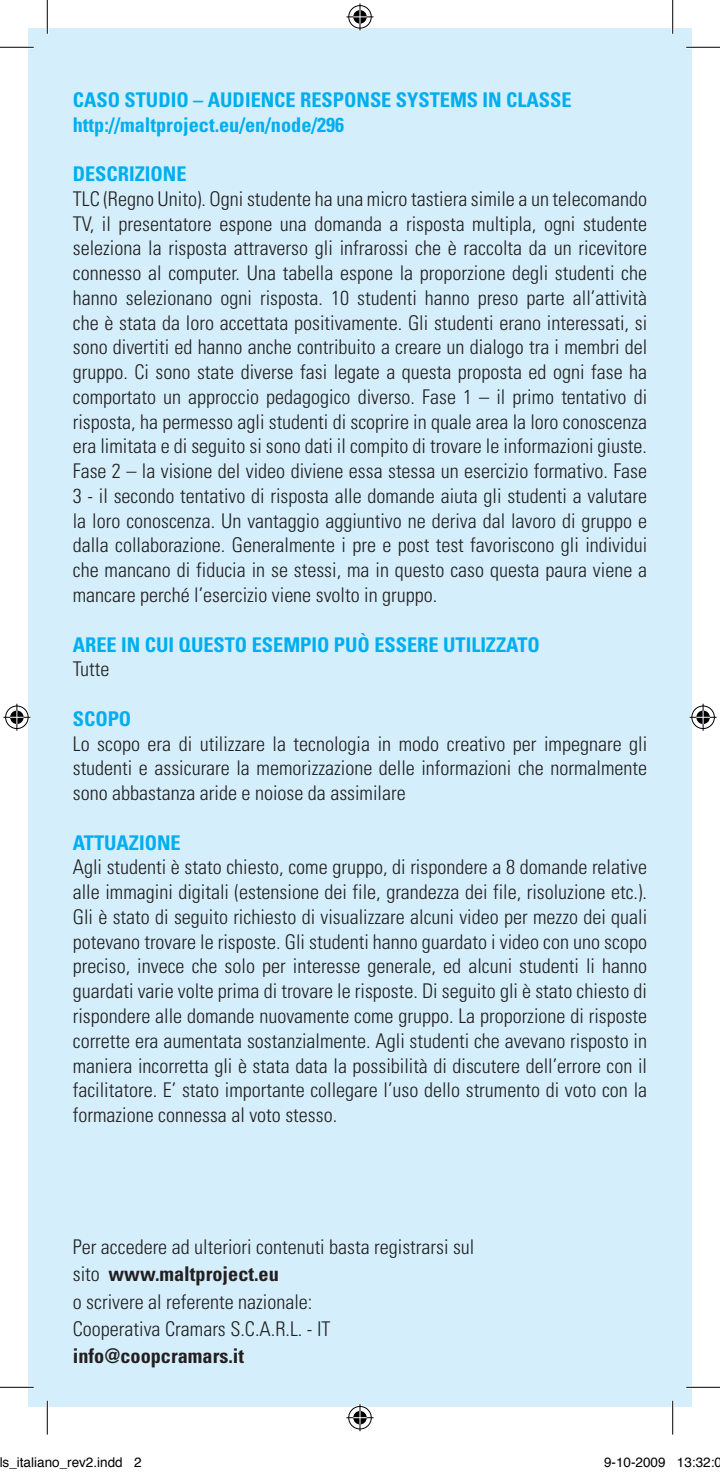
<style>
.page{position:relative;width:720px;height:1474px;background:#fff}
.page>*{position:absolute;margin:0;border:0;box-sizing:border-box;transform-origin:0 0}
.t1{font:300 condensed 20.25px/24.8px "Univers";color:#231f20;text-align:justify}
.t2{font:700 condensed 20.25px/24.8px "Univers";color:#00aeef}
.t3{font:700 condensed 20.25px "Univers";color:#231f20}
.t4{font:13.5px "Helvetica";color:#000}
.s1{font-weight:700}
</style>
<div class="page">
<div style="left:28px;top:28px;width:663px;height:1378px;background:#d4effb"></div>
<hr style="left:0;top:46px;width:34px;height:3px;background:#fff">
<hr style="left:686px;top:46px;width:34px;height:3px;background:#fff">
<hr style="left:0;top:1385px;width:34px;height:3px;background:#fff">
<hr style="left:686px;top:1385px;width:34px;height:3px;background:#fff">
<hr style="left:46px;top:0;width:3px;height:34px;background:#fff">
<hr style="left:46px;top:1400px;width:3px;height:34px;background:#fff">
<hr style="left:671px;top:0;width:3px;height:34px;background:#fff">
<hr style="left:671px;top:1400px;width:3px;height:34px;background:#fff">
<hr style="left:0;top:47px;width:34px;height:1px;background:#000">
<hr style="left:686px;top:47px;width:34px;height:1px;background:#000">
<hr style="left:0;top:1386px;width:34px;height:1px;background:#000">
<hr style="left:686px;top:1386px;width:34px;height:1px;background:#000">
<hr style="left:47px;top:0;width:1px;height:34px;background:#000">
<hr style="left:47px;top:1400px;width:1px;height:34px;background:#000">
<hr style="left:672px;top:0;width:1px;height:34px;background:#000">
<hr style="left:672px;top:1400px;width:1px;height:34px;background:#000">
<svg style="left:346px;top:3px;width:27px;height:27px"></svg>
<svg style="left:346px;top:1404px;width:27px;height:26px"></svg>
<svg style="left:3px;top:703px;width:27px;height:27px"></svg>
<svg style="left:689px;top:703px;width:27px;height:27px"></svg>
<p class="t2" style="left:73px;top:87px;width:500px">CASO STUDIO – AUDIENCE RESPONSE SYSTEMS IN CLASSE http://maltproject.eu/en/node/296</p>
<p class="t2" style="left:73px;top:161px;width:115px">DESCRIZIONE</p>
<p class="t1" style="left:73px;top:186px;width:576px">TLC (Regno Unito). Ogni studente ha una micro tastiera simile a un telecomando TV, il presentatore espone una domanda a risposta multipla, ogni studente seleziona la risposta attraverso gli infrarossi che è raccolta da un ricevitore connesso al computer. Una tabella espone la proporzione degli studenti che hanno selezionano ogni risposta. 10 studenti hanno preso parte all’attività che è stata da loro accettata positivamente. Gli studenti erano interessati, si sono divertiti ed hanno anche contribuito a creare un dialogo tra i membri del gruppo. Ci sono state diverse fasi legate a questa proposta ed ogni fase ha comportato un approccio pedagogico diverso. Fase 1 – il primo tentativo di risposta, ha permesso agli studenti di scoprire in quale area la loro conoscenza era limitata e di seguito si sono dati il compito di trovare le informazioni giuste.<br>Fase 2 – la visione del video diviene essa stessa un esercizio formativo. Fase 3 - il secondo tentativo di risposta alle domande aiuta gli studenti a valutare la loro conoscenza. Un vantaggio aggiuntivo ne deriva dal lavoro di gruppo e dalla collaborazione. Generalmente i pre e post test favoriscono gli individui che mancano di fiducia in se stessi, ma in questo caso questa paura viene a mancare perché l’esercizio viene svolto in gruppo.</p>
<p class="t2" style="left:73px;top:632px;width:468px">AREE IN CUI QUESTO ESEMPIO PUÒ ESSERE UTILIZZATO</p>
<p class="t1" style="left:73px;top:656px;width:38px">Tutte</p>
<p class="t2" style="left:73px;top:706px;width:60px">SCOPO</p>
<p class="t1" style="left:73px;top:731px;width:576px">Lo scopo era di utilizzare la tecnologia in modo creativo per impegnare gli studenti e assicurare la memorizzazione delle informazioni che normalmente sono abbastanza aride e noiose da assimilare</p>
<p class="t2" style="left:73px;top:830px;width:109px">ATTUAZIONE</p>
<p class="t1" style="left:73px;top:854px;width:576px">Agli studenti è stato chiesto, come gruppo, di rispondere a 8 domande relative alle immagini digitali (estensione dei file, grandezza dei file, risoluzione etc.).<br>Gli è stato di seguito richiesto di visualizzare alcuni video per mezzo dei quali potevano trovare le risposte. Gli studenti hanno guardato i video con uno scopo preciso, invece che solo per interesse generale, ed alcuni studenti li hanno guardati varie volte prima di trovare le risposte. Di seguito gli è stato chiesto di rispondere alle domande nuovamente come gruppo. La proporzione di risposte corrette era aumentata sostanzialmente. Agli studenti che avevano risposto in maniera incorretta gli è stata data la possibilità di discutere dell’errore con il facilitatore. E’ stato importante collegare l’uso dello strumento di voto con la formazione connessa al voto stesso.</p>
<p class="t1" style="left:73px;top:1233px;width:403px;line-height:27px;text-align:left">Per accedere ad ulteriori contenuti basta registrarsi sul sito <span class="s1">www.maltproject.eu<br></span>o scrivere al referente nazionale:<br>Cooperativa Cramars S.C.A.R.L. - IT</p>
<p class="t3" style="left:73px;top:1342px;width:173px">info@coopcramars.it</p>
<p class="t4" style="left:0;top:1450px;width:143px">ls_italiano_rev2.indd 2</p>
<p class="t4" style="left:604px;top:1450px;width:119px">9-10-2009 13:32:0</p>
</div>
